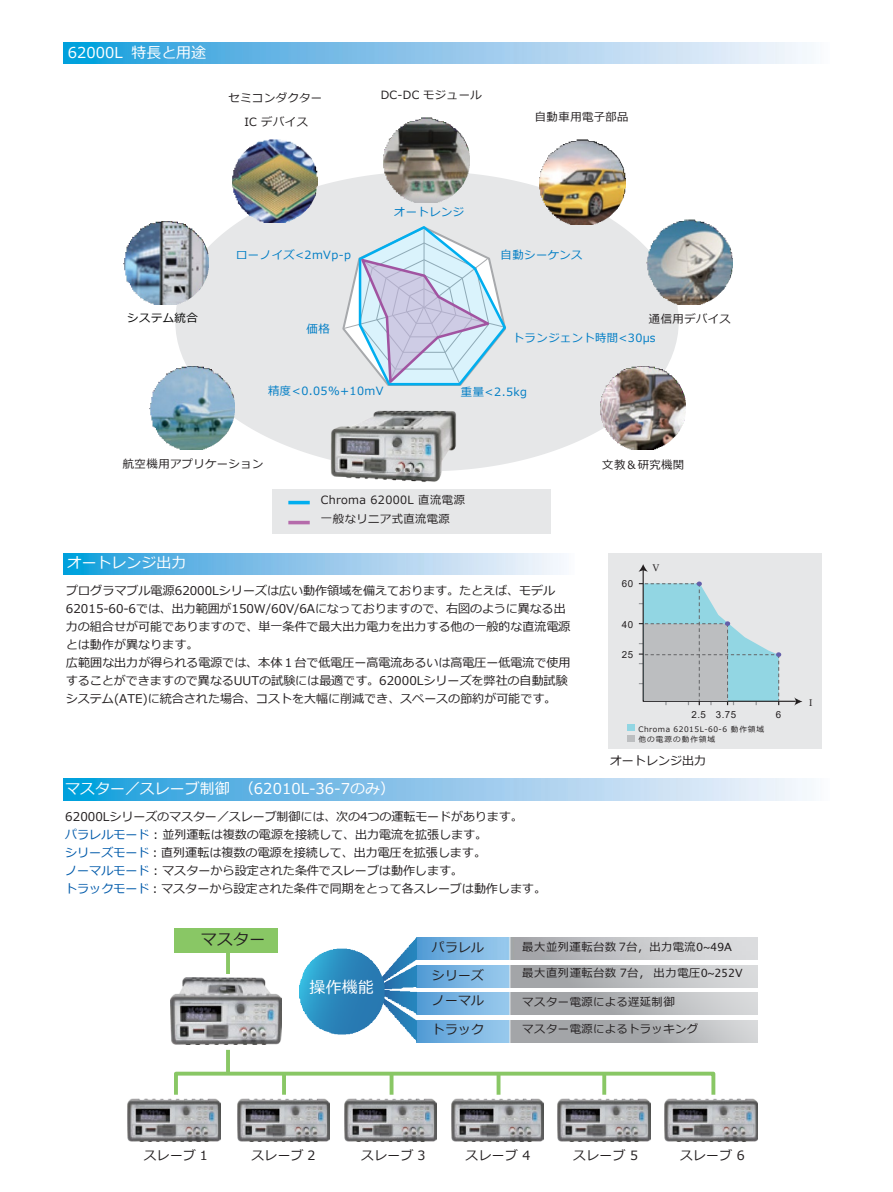
<style>
.page{position:relative;width:893px;height:1192px;background:#fff}
.page>*{position:absolute;margin:0;border:0;box-sizing:border-box;transform-origin:0 0}
.t1{font:15.9px "Meiryo";color:#231f20}
.t2{font:15.9px "Meiryo";color:#fff}
.t3{font:15px "Meiryo";color:#fff}
.t4{font:12.75px "Meiryo";letter-spacing:.03em;color:#231f20}
.t5{font:12px/18px "Meiryo";color:#231f20}
.t6{font:11.4px/19.5px "Meiryo";letter-spacing:.03em;color:#231f20}
.t7{font:11.4px "Meiryo";letter-spacing:.04em;color:#007dc5}
.t8{font:11.4px "Meiryo";letter-spacing:.05em;color:#231f20}
.t9{font:11.4px "Meiryo";letter-spacing:.05em;color:#000}
.t10{font:9.75px "Arial";letter-spacing:.055em;color:#231f20}
.t11{font:9.75px "Book Antiqua";color:#231f20}
.t12{font:7.5px/10.6px "Meiryo";letter-spacing:.095em;color:#231f20}
.s1{color:#005aaa}
.s2{font-family:"Lucida Sans"}
</style>
<div class="page">
<img style="left:64px;top:42px;width:748px;height:22px">
<img style="left:64px;top:553px;width:497px;height:21px">
<img style="left:64px;top:778px;width:748px;height:21px">
<div style="left:608px;top:553px;width:214px;height:195px;background:#e6e7e8"></div>
<div style="left:627px;top:724px;width:7px;height:7px;background:#92d6e3"></div>
<div style="left:627px;top:735px;width:7px;height:6px;background:#bcbec0"></div>
<svg style="left:638px;top:564px;width:164px;height:141px"></svg>
<div style="left:272px;top:489px;width:278px;height:44px;background:#e6e7e8"></div>
<svg style="left:175px;top:172px;width:503px;height:298px;fill:#e6e7e8"></svg>
<svg style="left:288px;top:500px;width:22px;height:4px"></svg>
<svg style="left:288px;top:520px;width:22px;height:4px"></svg>
<img style="left:383px;top:117px;width:86px;height:85px">
<img style="left:232px;top:139px;width:86px;height:83px">
<img style="left:123px;top:218px;width:85px;height:86px">
<img style="left:149px;top:363px;width:86px;height:86px">
<img style="left:599px;top:363px;width:86px;height:86px">
<img style="left:645px;top:218px;width:87px;height:86px">
<img style="left:539px;top:139px;width:86px;height:85px">
<img style="left:328px;top:409px;width:129px;height:73px">
<svg style="left:341px;top:224px;width:167px;height:164px"></svg>
<div style="left:174px;top:1071px;width:541px;height:25px;border:4px solid #89c765"></div>
<hr style="left:282px;top:1073px;width:4px;height:21px;background:#89c765">
<hr style="left:226px;top:1049px;width:4px;height:23px;background:#89c765">
<svg style="left:389px;top:1073px;width:4px;height:21px"></svg>
<svg style="left:496px;top:1073px;width:4px;height:21px"></svg>
<svg style="left:602px;top:1073px;width:4px;height:21px"></svg>
<hr style="left:226px;top:951px;width:4px;height:22px;background:#89c765">
<img style="left:416px;top:937px;width:341px;height:22px">
<img style="left:416px;top:965px;width:341px;height:21px">
<img style="left:416px;top:991px;width:341px;height:22px">
<img style="left:416px;top:1020px;width:341px;height:21px">
<img style="left:299px;top:938px;width:117px;height:103px">
<div style="left:174px;top:927px;width:104px;height:25px;background:#89c765"></div>
<img style="left:128px;top:1098px;width:92px;height:43px">
<img style="left:237px;top:1098px;width:92px;height:43px">
<img style="left:344px;top:1098px;width:92px;height:43px">
<img style="left:451px;top:1098px;width:92px;height:43px">
<img style="left:558px;top:1098px;width:92px;height:43px">
<img style="left:665px;top:1098px;width:92px;height:43px">
<img style="left:170px;top:977px;width:111px;height:67px">
<p class="t3" style="left:68px;top:42px;width:140px">62000L 特長と用途</p>
<p class="t6" style="left:228px;top:88px;width:95px">セミコンダクター</p>
<p class="t6" style="left:381px;top:85px;width:102px">DC-DC モジュール</p>
<p class="t6" style="left:244px;top:112px;width:65px">IC デバイス</p>
<p class="t6" style="left:534px;top:108px;width:95px">自動車用電子部品</p>
<p class="t9" style="left:127px;top:310px;width:72px">システム統合</p>
<p class="t7" style="left:236px;top:247px;width:116px">ローノイズ&lt;2mVp-p</p>
<p class="t7" style="left:394px;top:204px;width:72px">オートレンジ</p>
<p class="t7" style="left:500px;top:247px;width:84px">自動シーケンス</p>
<p class="t7" style="left:306px;top:321px;width:25px">価格</p>
<p class="t7" style="left:268px;top:382px;width:117px">精度&lt;0.05%+10mV</p>
<p class="t6" style="left:648px;top:309px;width:84px">通信用デバイス</p>
<p class="t7" style="left:512px;top:330px;width:144px">トランジェント時間&lt;30µs</p>
<p class="t7" style="left:461px;top:384px;width:68px">重量&lt;2.5kg</p>
<p class="t6" style="left:123px;top:455px;width:142px">航空機用アプリケーション</p>
<p class="t6" style="left:602px;top:455px;width:84px">文教＆研究機関</p>
<p class="t6" style="left:321px;top:490px;width:146px">Chroma 62000L 直流電源一般なリニア式直流電源</p>
<p class="t3" style="left:67px;top:552px;width:121px">オートレンジ出力</p>
<p class="t5" style="left:66px;top:581px;width:506px">プログラマブル電源62000Lシリーズは広い動作領域を備えております。たとえば、モデル62015-60-6では、出力範囲が150W/60V/6Aになっておりますので、右図のように異なる出力の組合せが可能でありますので、単一条件で最大出力電力を出力する他の一般的な直流電源とは動作が異なります。</p>
<p class="t5" style="left:66px;top:654px;width:506px">広範囲な出力が得られる電源では、本体１台で低電圧ー高電流あるいは高電圧ー低電流で使用することができますので異なるUUTの試験には最適です。62000Lシリーズを弊社の自動試験システム(ATE)に統合された場合、コストを大幅に削減でき、スペースの節約が可能です。</p>
<p class="t3" style="left:65px;top:777px;width:331px">マスター／スレーブ制御 （62010L-36-7のみ）</p>
<p class="t5" style="left:65px;top:808px;width:459px">62000Lシリーズのマスター／スレーブ制御には、次の4つの運転モードがあります。<span class="s1">パラレルモード</span> : 並列運転は複数の電源を接続して、出力電流を拡張します。</p>
<p class="t5" style="left:65px;top:844px;width:422px"><span class="s1">シリーズモード</span> : 直列運転は複数の電源を接続して、出力電圧を拡張します。<span class="s1">ノーマルモード</span> : マスターから設定された条件でスレーブは動作します。</p>
<p class="t5" style="left:65px;top:880px;width:482px"><span class="s1">トラックモード</span> : マスターから設定された条件で同期をとって各スレーブは動作します。</p>
<p class="t10" style="left:622px;top:577px;width:13px">60</p>
<p class="t10" style="left:622px;top:617px;width:13px">40</p>
<p class="t10" style="left:622px;top:647px;width:13px">25</p>
<p class="t11" style="left:652px;top:560px;width:9px">V</p>
<p class="t10" style="left:691px;top:708px;width:46px">2.5 3.75</p>
<p class="t10" style="left:775px;top:708px;width:7px">6</p>
<p class="t12" style="left:638px;top:724px;width:127px">Chroma 62015L-60-6 動作領域他の電源の動作領域</p>
<p class="t5" style="left:609px;top:751px;width:98px">オートレンジ出力</p>
<p class="t1" style="left:201px;top:928px;width:66px">マスター</p>
<p class="t2" style="left:309px;top:975px;width:66px">操作機能</p>
<p class="t4" style="left:432px;top:938px;width:54px">パラレル</p>
<p class="t4" style="left:432px;top:965px;width:54px">シリーズ</p>
<p class="t4" style="left:432px;top:991px;width:54px">ノーマル</p>
<p class="t4" style="left:432px;top:1020px;width:54px">トラック</p>
<p class="t6" style="left:522px;top:937px;width:211px">最大並列運転台数 7台，出力電流<span class="s2">0~49A</span></p>
<p class="t8" style="left:522px;top:965px;width:221px">最大直列運転台数 7台，出力電圧<span class="s2">0~252V</span></p>
<p class="t6" style="left:522px;top:991px;width:154px">マスター電源による遅延制御</p>
<p class="t6" style="left:522px;top:1019px;width:177px">マスター電源によるトラッキング</p>
<p class="t11" style="left:809px;top:696px;width:5px">I</p>
<p class="t4" style="left:144px;top:1145px;width:66px">スレーブ 1</p>
<p class="t4" style="left:251px;top:1145px;width:66px">スレーブ 2</p>
<p class="t4" style="left:361px;top:1145px;width:66px">スレーブ 3</p>
<p class="t4" style="left:465px;top:1146px;width:66px">スレーブ 4</p>
<p class="t4" style="left:573px;top:1145px;width:66px">スレーブ 5</p>
<p class="t4" style="left:680px;top:1145px;width:66px">スレーブ 6</p>
</div>
